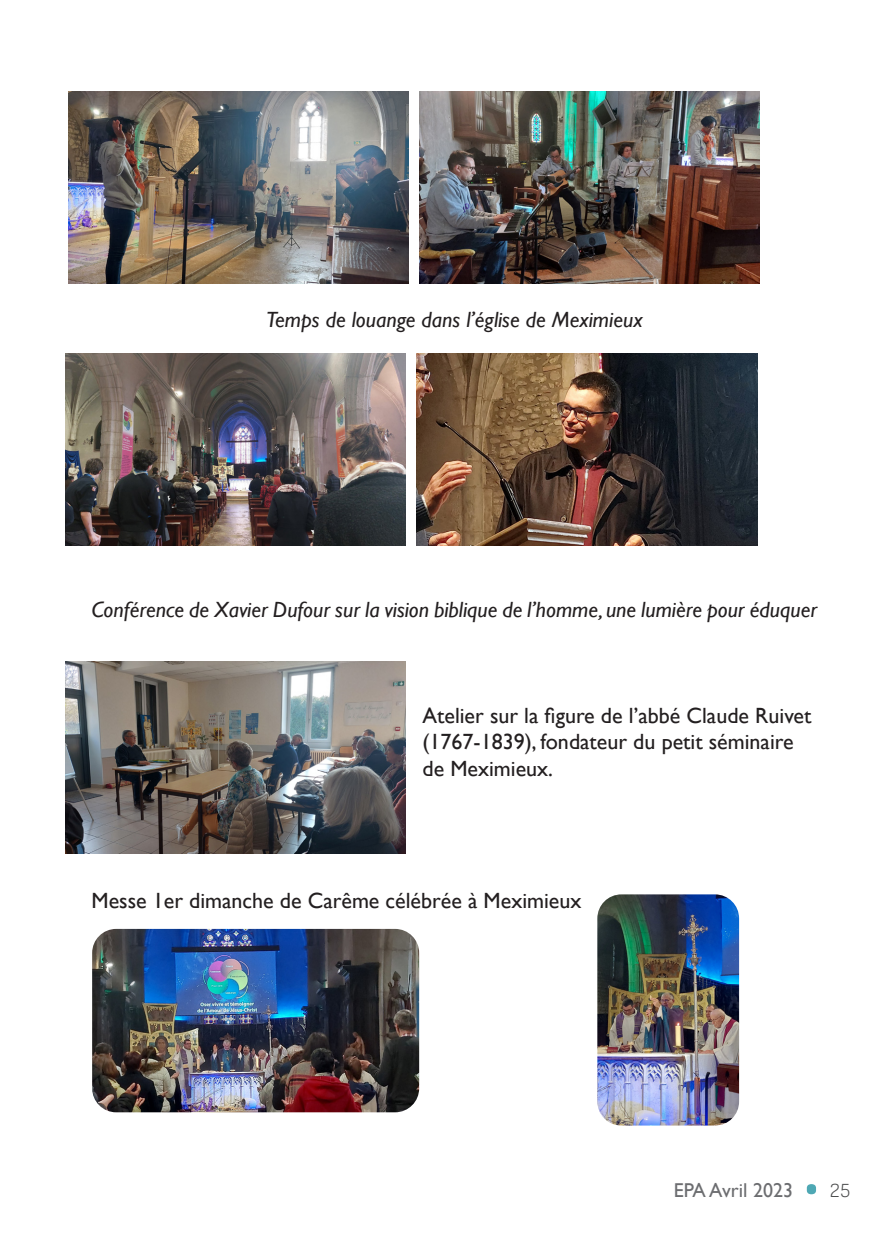
<style>
.page{position:relative;width:896px;height:1248px;background:#fff}
.page>*{position:absolute;margin:0;border:0;box-sizing:border-box;transform-origin:0 0}
.t1{font:22px/26.4px "Gill Sans";color:#231f20}
.t2{font:italic 22px "Gill Sans";color:#231f20}
.t3{font:20px "Gill Sans";color:#6c6d70}
.s1{font-family:"Sofia Sans";font-weight:300;font-size:72px;color:#4ea8b4}
.s2{font-family:"Sofia Sans";font-weight:300;color:#4b4c4d}
</style>
<div class="page">
<img style="left:68px;top:91px;width:340px;height:192px">
<img style="left:597px;top:894px;width:142px;height:231px">
<img style="left:420px;top:91px;width:340px;height:192px">
<img style="left:65px;top:354px;width:340px;height:191px">
<img style="left:417px;top:354px;width:340px;height:191px">
<img style="left:65px;top:661px;width:340px;height:192px">
<img style="left:92px;top:928px;width:327px;height:184px">
<p class="t2" style="left:266px;top:306px;width:378px">Temps de louange dans l’église de Meximieux</p>
<p class="t2" style="left:91px;top:597px;width:727px">Conférence de Xavier Dufour sur la vision biblique de l’homme, une lumière pour éduquer</p>
<p class="t1" style="left:422px;top:702px;width:390px">Atelier sur la figure de l’abbé Claude Ruivet (1767-1839), fondateur du petit séminaire de Meximieux.</p>
<p class="t1" style="left:91px;top:887px;width:491px">Messe 1er dimanche de Carême célébrée à Meximieux</p>
<p class="t3" style="left:674px;top:1177px;width:178px">EPA Avril 2023 <span class="s1">•</span> <span class="s2">25</span></p>
</div>
